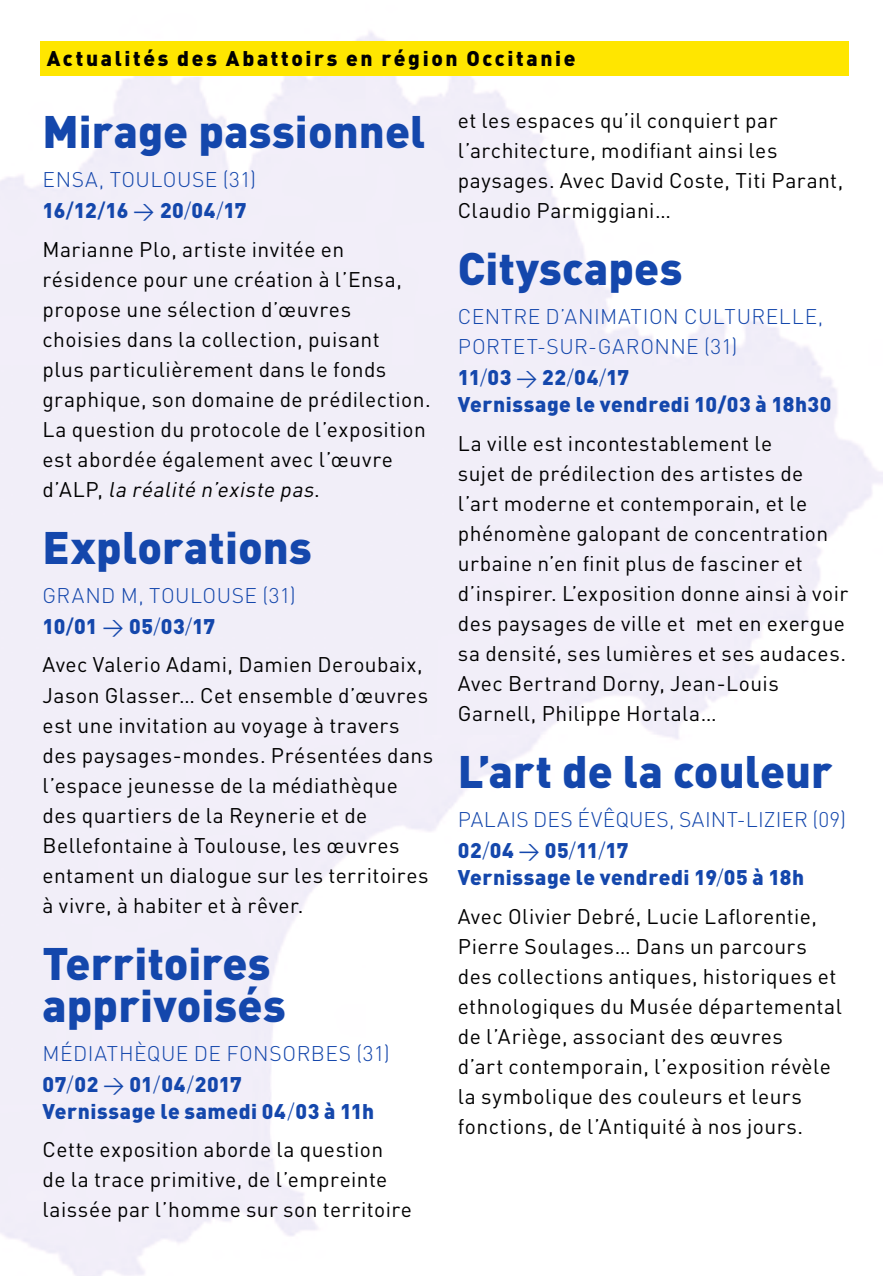
<style>
.page{position:relative;width:893px;height:1276px;background:#fff}
.page>*{position:absolute;margin:0;border:0;box-sizing:border-box;transform-origin:0 0}
.Dates{font:900 45px/42px "DIN";letter-spacing:.005em;color:#1447ac}
.Titre{font:900 45px "DIN";color:#1447ac}
.Dates-2{font:21px/30px "DIN";letter-spacing:.02em;color:#000}
.NOIR{font:21px/30px "DIN";letter-spacing:.02em;color:#000}
.Lieu{font:21px/30px "DIN";letter-spacing:.02em;color:#000}
.Dates-3{font:900 21px/27px "DIN";letter-spacing:.025em;color:#1447ac}
.Lieu-2{font:300 21px "DIN";letter-spacing:.02em;color:#1447ac}
.NOIR-2{font:300 21px/30px "DIN";letter-spacing:.025em;color:#1447ac}
.Lieu-3{font:900 21px "DIN";letter-spacing:.025em;color:#1447ac}
.t1{font:900 21px "DIN";letter-spacing:.125em;color:#000}
.Dates-4{font:900 21px "DIN";letter-spacing:-.015em;color:#1447ac}
.s1{font-weight:500}
.s2{font-weight:400}
.s3{font-weight:300}
.s4{font-style:italic}
</style>
<div class="page">
<img style="left:0;top:31px;width:882px;height:1245px">
<div style="left:40px;top:41px;width:808px;height:34px;background:#ffe600"></div>
<p class="t1" style="left:47px;top:44px;width:530px">Actualités des Abattoirs en région Occitanie</p>
<p class="Dates" style="left:43px;top:109px;width:384px">Mirage passionnel</p>
<p class="Lieu-2" style="left:43px;top:166px;width:215px">ENSA, TOULOUSE (31)</p>
<p class="Dates-4" style="left:43px;top:196px;width:205px">16<span class="s1">/</span>12<span class="s1">/</span>16 <span class="s2">&gt;</span> 20<span class="s3">/</span>04<span class="s3">/</span>17</p>
<p class="Dates-2" style="left:43px;top:234px;width:390px">Marianne Plo, artiste invitée en résidence pour une création à l’Ensa, propose une sélection d’œuvres choisies dans la collection, puisant<br>plus particulièrement dans le fonds graphique, son domaine de prédilection.<br>La question du protocole de l’exposition est abordée également avec l’œuvre<br>d ’A L P, <span class="s4">la réalité n’existe pas</span>.</p>
<p class="Dates" style="left:43px;top:524px;width:271px">Explorations</p>
<p class="Lieu-2" style="left:43px;top:582px;width:255px">GRAND M, TOULOUSE (31)</p>
<p class="Dates-3" style="left:43px;top:612px;width:174px">10<span class="s1">/</span>01 <span class="s2">&gt;</span> 05<span class="s3">/</span>03<span class="s3">/</span>17</p>
<p class="Dates-2" style="left:43px;top:649px;width:392px">Avec Valerio Adami, Damien Deroubaix, Jason Glasser… Cet ensemble d’œuvres est une invitation au voyage à travers des paysages-mondes. Présentées dans l’espace jeunesse de la médiathèque des quartiers de la Reynerie et de Bellefontaine à Toulouse, les œuvres entament un dialogue sur les territoires à vivre, à habiter et à rêver.</p>
<p class="Dates" style="left:43px;top:940px;width:245px">Territoires apprivoisés</p>
<p class="Lieu-2" style="left:43px;top:1040px;width:349px">MÉDIATHÈQUE DE FONSORBES (31)</p>
<p class="Lieu-3" style="left:43px;top:1070px;width:201px">07<span class="s3">/</span>02 <span class="s2">&gt;</span> 01<span class="s3">/</span>04<span class="s3">/</span>2017</p>
<p class="Lieu-3" style="left:42px;top:1097px;width:333px">Vernissage le samedi 04<span class="s3">/</span>03 à 11h</p>
<p class="Lieu" style="left:42px;top:1134px;width:371px">Cette exposition aborde la question<br>de la trace primitive, de l’empreinte laissée par l’homme sur son territoire</p>
<p class="Lieu" style="left:458px;top:105px;width:387px">et les espaces qu’il conquiert par l’architecture, modifiant ainsi les paysages. Avec David Coste, Titi Parant, Claudio Parmiggiani…</p>
<p class="Dates" style="left:458px;top:246px;width:226px">Cityscapes</p>
<p class="NOIR-2" style="left:458px;top:301px;width:367px">CENTRE D’ANIMATION CULTURELLE,<br>PORTET-SUR-GARONNE (31)</p>
<p class="Dates-3" style="left:458px;top:363px;width:375px">11<span class="s3">/</span>03 <span class="s2">&gt;</span> 22<span class="s3">/</span>04<span class="s3">/</span>17<br>Vernissage le vendredi 10/03 à 18h30</p>
<p class="NOIR" style="left:458px;top:428px;width:392px">La ville est incontestablement le<br>sujet de prédilection des artistes de l’art moderne et contemporain, et le phénomène galopant de concentration urbaine n’en finit plus de fasciner et d’inspirer. L’exposition donne ainsi à voir des paysages de ville et met en exergue sa densité, ses lumières et ses audaces.<br>Avec Bertrand Dorny, Jean-Louis Garnell, Philippe Hortala…</p>
<p class="Titre" style="left:458px;top:742px;width:376px">L’art de la couleur</p>
<p class="Lieu-2" style="left:458px;top:806px;width:390px">PALAIS DES ÉVÊQUES, SAINT-LIZIER (09)</p>
<p class="Dates-3" style="left:458px;top:836px;width:348px">02<span class="s3">/</span>04 <span class="s2">&gt;</span> 05<span class="s3">/</span>11<span class="s3">/</span>17<br>Vernissage le vendredi 19<span class="s3">/</span>05 à 18h</p>
<p class="Dates-2" style="left:458px;top:900px;width:386px">Avec Olivier Debré, Lucie Laflorentie, Pierre Soulages… Dans un parcours des collections antiques, historiques et ethnologiques du Musée départemental de l’Ariège, associant des œuvres<br>d’art contemporain, l’exposition révèle la symbolique des couleurs et leurs fonctions, de l’Antiquité à nos jours.</p>
</div>
